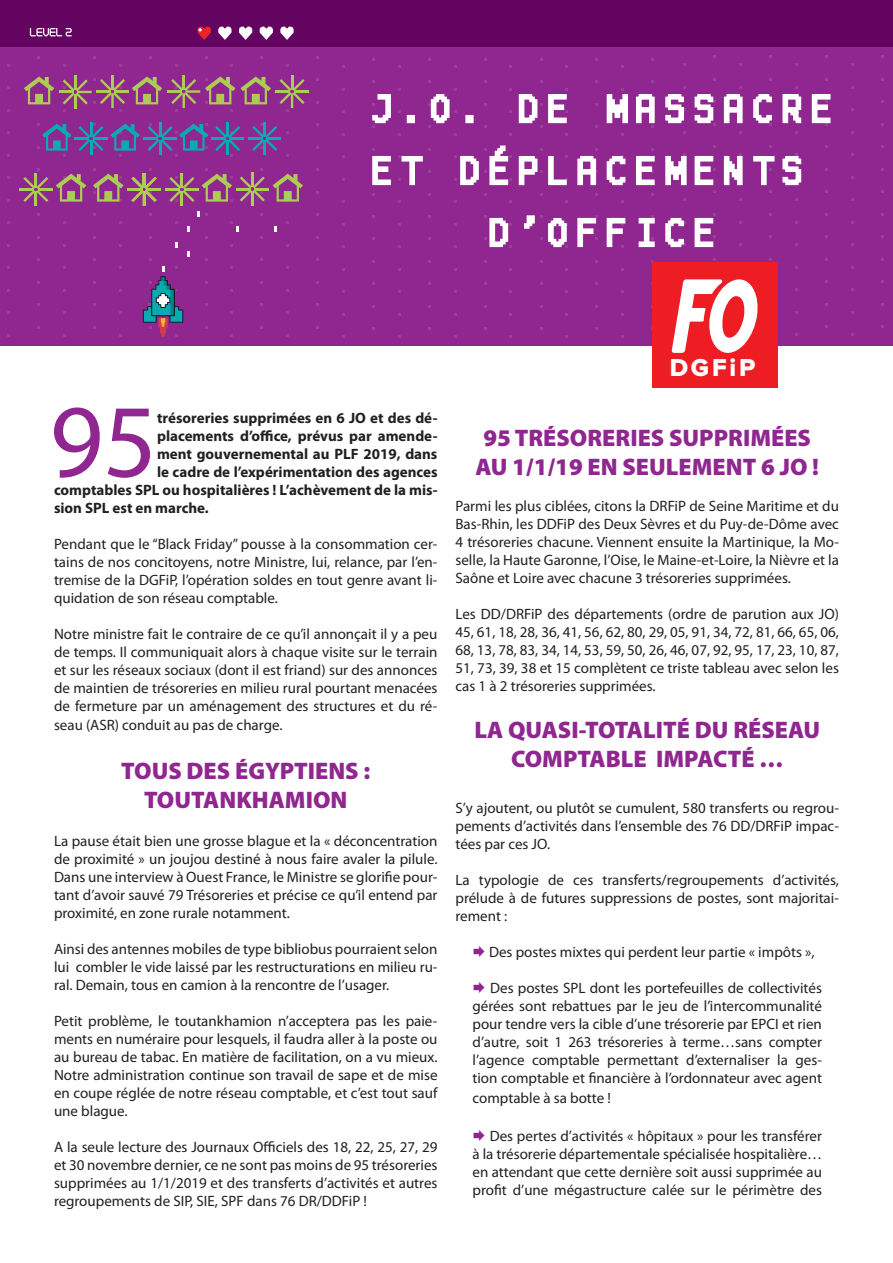
<style>
.page{position:relative;width:893px;height:1263px;background:#fff}
.page>*{position:absolute;margin:0;border:0;box-sizing:border-box;transform-origin:0 0}
.t1{font:104.7px "Myriad Pro";color:#90268f}
.t2{font:25.35px "Proxima Nova Extrabld";letter-spacing:.11em;color:#fff}
.t3{font:900 24px/28.8px "Myriad Pro";color:#90268f;text-align:center}
.t4{font:15px/18px "Myriad Pro";color:#231f20;text-align:justify}
.t5{font:700 15px "Myriad Pro";color:#231f20}
</style>
<div class="page">
<div style="left:0;top:0;width:893px;height:346px;background:#90268f"></div>
<div style="left:0;top:0;width:893px;height:47px;background:#640461"></div>
<svg style="left:198px;top:27px;width:13px;height:13px"></svg>
<svg style="left:218px;top:27px;width:14px;height:13px"></svg>
<svg style="left:239px;top:27px;width:13px;height:13px"></svg>
<svg style="left:260px;top:27px;width:13px;height:13px"></svg>
<svg style="left:280px;top:27px;width:14px;height:13px"></svg>
<svg style="left:30px;top:28px;width:42px;height:8px"></svg>
<hr style="left:93px;top:137px;width:15px;height:3px;background:#09abb1">
<hr style="left:74px;top:137px;width:15px;height:3px;background:#09abb1">
<svg style="left:78px;top:122px;width:26px;height:33px"></svg>
<hr style="left:144px;top:137px;width:14px;height:3px;background:#09abb1">
<hr style="left:230px;top:137px;width:14px;height:3px;background:#09abb1">
<hr style="left:211px;top:137px;width:15px;height:3px;background:#09abb1">
<svg style="left:215px;top:122px;width:25px;height:35px"></svg>
<hr style="left:267px;top:137px;width:14px;height:3px;background:#09abb1">
<hr style="left:248px;top:137px;width:15px;height:3px;background:#09abb1">
<svg style="left:252px;top:122px;width:25px;height:33px"></svg>
<hr style="left:186px;top:90px;width:14px;height:3px;background:#adcc55">
<hr style="left:167px;top:90px;width:15px;height:3px;background:#adcc55">
<svg style="left:171px;top:75px;width:25px;height:37px"></svg>
<hr style="left:294px;top:90px;width:15px;height:3px;background:#adcc55">
<hr style="left:276px;top:90px;width:14px;height:3px;background:#adcc55">
<svg style="left:280px;top:75px;width:25px;height:37px"></svg>
<hr style="left:114px;top:90px;width:15px;height:3px;background:#adcc55">
<hr style="left:38px;top:188px;width:14px;height:3px;background:#adcc55">
<hr style="left:19px;top:188px;width:15px;height:3px;background:#adcc55">
<svg style="left:23px;top:169px;width:25px;height:37px"></svg>
<svg style="left:24px;top:75px;width:101px;height:37px"></svg>
<svg style="left:37px;top:124px;width:35px;height:33px"></svg>
<svg style="left:132px;top:76px;width:30px;height:28px"></svg>
<svg style="left:205px;top:76px;width:30px;height:36px"></svg>
<svg style="left:241px;top:76px;width:30px;height:28px"></svg>
<svg style="left:110px;top:124px;width:30px;height:33px"></svg>
<svg style="left:148px;top:122px;width:60px;height:35px"></svg>
<svg style="left:56px;top:174px;width:30px;height:28px"></svg>
<svg style="left:93px;top:169px;width:210px;height:168px"></svg>
<svg style="left:372px;top:94px;width:19px;height:34px"></svg>
<svg style="left:407px;top:115px;width:8px;height:8px"></svg>
<svg style="left:428px;top:80px;width:28px;height:56px"></svg>
<svg style="left:465px;top:115px;width:9px;height:8px"></svg>
<svg style="left:519px;top:94px;width:23px;height:34px"></svg>
<svg style="left:548px;top:88px;width:20px;height:35px"></svg>
<svg style="left:607px;top:88px;width:21px;height:35px"></svg>
<svg style="left:636px;top:94px;width:19px;height:34px"></svg>
<svg style="left:665px;top:86px;width:21px;height:37px"></svg>
<svg style="left:695px;top:94px;width:21px;height:32px"></svg>
<svg style="left:724px;top:86px;width:19px;height:37px"></svg>
<svg style="left:753px;top:94px;width:19px;height:32px"></svg>
<svg style="left:782px;top:86px;width:19px;height:37px"></svg>
<svg style="left:812px;top:94px;width:18px;height:32px"></svg>
<svg style="left:372px;top:156px;width:19px;height:29px"></svg>
<svg style="left:398px;top:148px;width:33px;height:37px"></svg>
<svg style="left:454px;top:145px;width:58px;height:40px"></svg>
<svg style="left:519px;top:156px;width:23px;height:29px"></svg>
<svg style="left:548px;top:155px;width:20px;height:30px"></svg>
<svg style="left:577px;top:156px;width:21px;height:29px"></svg>
<svg style="left:607px;top:155px;width:18px;height:30px"></svg>
<svg style="left:636px;top:156px;width:19px;height:29px"></svg>
<svg style="left:665px;top:153px;width:22px;height:32px"></svg>
<svg style="left:695px;top:156px;width:21px;height:37px"></svg>
<svg style="left:724px;top:153px;width:19px;height:32px"></svg>
<svg style="left:753px;top:156px;width:21px;height:37px"></svg>
<svg style="left:782px;top:153px;width:19px;height:32px"></svg>
<svg style="left:484px;top:215px;width:28px;height:33px"></svg>
<svg style="left:524px;top:215px;width:18px;height:14px"></svg>
<svg style="left:548px;top:218px;width:20px;height:30px"></svg>
<svg style="left:577px;top:215px;width:21px;height:32px"></svg>
<svg style="left:607px;top:218px;width:18px;height:30px"></svg>
<svg style="left:639px;top:215px;width:16px;height:32px"></svg>
<svg style="left:665px;top:218px;width:21px;height:29px"></svg>
<svg style="left:695px;top:213px;width:21px;height:34px"></svg>
<div style="left:653px;top:263px;width:125px;height:125px;background:#ee1d23"></div>
<svg style="left:672px;top:279px;width:86px;height:74px"></svg>
<p class="t1" style="left:50px;top:377px;width:109px">95</p>
<p class="t5" style="left:157px;top:408px;width:282px">trésoreries supprimées en 6 JO et des dé-</p>
<p class="t5" style="left:157px;top:426px;width:282px">placements d’office, prévus par amende-</p>
<p class="t5" style="left:157px;top:444px;width:282px">ment gouvernemental au PLF 2019, dans</p>
<p class="t5" style="left:157px;top:462px;width:282px">le cadre de l’expérimentation des agences</p>
<p class="t5" style="left:54px;top:480px;width:385px">comptables SPL ou hospitalières ! L’achèvement de la mis-</p>
<p class="t5" style="left:54px;top:498px;width:156px">sion SPL est en marche.</p>
<p class="t4" style="left:54px;top:534px;width:385px">Pendant que le “Black Friday” pousse à la consommation cer&shy;tains de nos concitoyens, notre Ministre, lui, relance, par l’en&shy;tremise de la DGFiP, l’opération soldes en tout genre avant li&shy;quidation de son réseau comptable.</p>
<p class="t4" style="left:54px;top:624px;width:385px">Notre ministre fait le contraire de ce qu’il annonçait il y a peu de temps. Il communiquait alors à chaque visite sur le terrain et sur les réseaux sociaux (dont il est friand) sur des annonces de maintien de trésoreries en milieu rural pourtant menacées de fermeture par un aménagement des structures et du ré-</p>
<p class="t4" style="left:54px;top:716px;width:230px">seau (ASR) conduit au pas de charge.</p>
<p class="t3" style="left:121px;top:757px;width:251px">TOUS DES ÉGYPTIENS :</p>
<p class="t3" style="left:144px;top:786px;width:205px">TOUTANKHAMION</p>
<p class="t4" style="left:54px;top:831px;width:385px">La pause était bien une grosse blague et la « déconcentration de proximité » un joujou destiné à nous faire avaler la pilule.<br>Dans une interview à Ouest France, le Ministre se glorifie pour&shy;tant d’avoir sauvé 79 Trésoreries et précise ce qu’il entend par proximité, en zone rurale notamment.</p>
<p class="t4" style="left:54px;top:939px;width:385px">Ainsi des antennes mobiles de type bibliobus pourraient selon lui combler le vide laissé par les restructurations en milieu ru&shy;ral. Demain, tous en camion à la rencontre de l’usager.</p>
<p class="t4" style="left:54px;top:1011px;width:385px">Petit problème, le toutankhamion n’acceptera pas les paie&shy;ments en numéraire pour lesquels, il faudra aller à la poste ou au bureau de tabac. En matière de facilitation, on a vu mieux.<br>Notre administration continue son travail de sape et de mise en coupe réglée de notre réseau comptable, et c’est tout sauf une blague.</p>
<p class="t4" style="left:54px;top:1137px;width:385px">A la seule lecture des Journaux Officiels des 18, 22, 25, 27, 29 et 30 novembre dernier, ce ne sont pas moins de 95 trésoreries supprimées au 1/1/2019 et des transferts d’activités et autres regroupements de SIP, SIE, SPF dans 76 DR/DDFiP !</p>
<p class="t2" style="left:670px;top:356px;width:87px">DGFiP</p>
<p class="t3" style="left:483px;top:424px;width:329px">95 TRÉSORERIES SUPPRIMÉES</p>
<p class="t3" style="left:475px;top:453px;width:345px">AU 1/1/19 EN SEULEMENT 6 JO !</p>
<p class="t4" style="left:455px;top:497px;width:385px">Parmi les plus ciblées, citons la DRFiP de Seine Maritime et du Bas-Rhin, les DDFiP des Deux Sèvres et du Puy-de-Dôme avec 4 trésoreries chacune. Viennent ensuite la Martinique, la Mo&shy;selle, la Haute Garonne, l’Oise, le Maine-et-Loire, la Nièvre et la Saône et Loire avec chacune 3 trésoreries supprimées.</p>
<p class="t4" style="left:455px;top:605px;width:385px">Les DD/DRFiP des départements (ordre de parution aux JO)<br>45, 61, 18, 28, 36, 41, 56, 62, 80, 29, 05, 91, 34, 72, 81, 66, 65, 06, 68, 13, 78, 83, 34, 14, 53, 59, 50, 26, 46, 07, 92, 95, 17, 23, 10, 87, 51, 73, 39, 38 et 15 complètent ce triste tableau avec selon les cas 1 à 2 trésoreries supprimées.</p>
<p class="t3" style="left:474px;top:715px;width:347px">LA QUASI-TOTALITÉ DU RÉSEAU<br>COMPTABLE IMPACTÉ …</p>
<p class="t4" style="left:455px;top:799px;width:385px">S’y ajoutent, ou plutôt se cumulent, 580 transferts ou regrou&shy;pements d’activités dans l’ensemble des 76 DD/DRFiP impac&shy;tées par ces JO.</p>
<p class="t4" style="left:455px;top:871px;width:385px">La typologie de ces transferts/regroupements d’activités, prélude à de futures suppressions de postes, sont majoritai&shy;rement :</p>
<p class="t4" style="left:489px;top:943px;width:327px">Des postes mixtes qui perdent leur partie « impôts »,</p>
<p class="t4" style="left:472px;top:979px;width:351px;text-indent:18px">Des postes SPL dont les portefeuilles de collectivités gérées sont rebattues par le jeu de l’intercommunalité pour tendre vers la cible d’une trésorerie par EPCI et rien d’autre, soit 1 263 trésoreries à terme…sans compter l’agence comptable permettant d’externaliser la ges&shy;tion comptable et financière à l’ordonnateur avec agent</p>
<p class="t4" style="left:472px;top:1089px;width:140px">comptable à sa botte !</p>
<p class="t4" style="left:472px;top:1127px;width:351px;text-indent:17px">Des pertes d’activités « hôpitaux » pour les transférer à la trésorerie départementale spécialisée hospitalière… en attendant que cette dernière soit aussi supprimée au profit d’une mégastructure calée sur le périmètre des</p>
</div>
